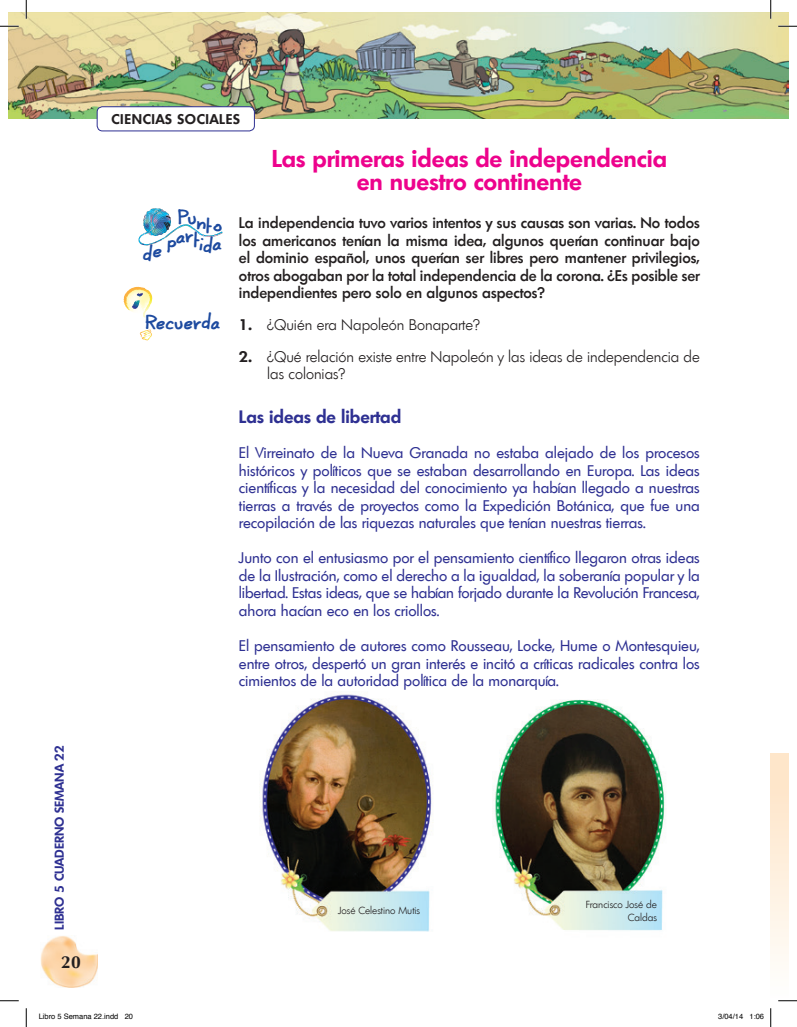
<style>
.page{position:relative;width:797px;height:1027px;background:#fff}
.page>*{position:absolute;margin:0;border:0;box-sizing:border-box;transform-origin:0 0}
.t1{font:600 23.75px/22.5px "Limerick";color:#ed028c;text-align:center}
.t2{font:600 17.5px "Limerick";color:#2e3092}
.t3{font:700 17.5px "Optima";color:#231f20}
.t4{font:15px/17.5px "Limerick";color:#2e3092;text-align:justify}
.t5{font:500 15px/17.5px "Limerick";color:#231f20;text-align:justify}
.t6{font:300 15px/17.5px "Limerick";color:#231f20}
.t7{font:15px "Coert Schrift Dik";color:#1d4a9f}
.t8{font:600 13.75px "Limerick";letter-spacing:.05em;color:#231f20}
.t9{font:600 12.5px "Limerick";color:#2e3092}
.t10{font:300 10px/12.5px "Limerick";color:#231f20;text-align:right}
.t11{font:7.5px "Helvetica";color:#000}
.s1{font-weight:600}
</style>
<div class="page">
<img style="left:41px;top:936px;width:57px;height:51px">
<div style="left:770px;top:753px;width:18px;height:265px;background:linear-gradient(to bottom,#fee3c4,#fdffff)"></div>
<img style="left:9px;top:12px;width:779px;height:106px">
<img style="left:138px;top:208px;width:85px;height:38px">
<svg style="left:140px;top:329px;width:12px;height:12px"></svg>
<svg style="left:123px;top:287px;width:28px;height:31px"></svg>
<img style="left:495px;top:699px;width:170px;height:232px">
<img style="left:261px;top:691px;width:172px;height:241px">
<div style="left:97px;top:107px;width:157px;height:24px;background:#fff;border-radius:5px"></div>
<div style="left:97px;top:106px;width:158px;height:25px;border:1px solid #2e3092;border-radius:5px"></div>
<svg style="left:0;top:25px;width:19px;height:2px"></svg>
<svg style="left:778px;top:25px;width:19px;height:2px"></svg>
<svg style="left:0;top:1000px;width:19px;height:1px"></svg>
<svg style="left:778px;top:1000px;width:19px;height:1px"></svg>
<svg style="left:25px;top:0;width:2px;height:19px"></svg>
<svg style="left:25px;top:1008px;width:2px;height:19px"></svg>
<svg style="left:770px;top:0;width:1px;height:19px"></svg>
<svg style="left:770px;top:1008px;width:1px;height:19px"></svg>
<p class="t8" style="left:111px;top:111px;width:130px">CIENCIAS SOCIALES</p>
<p class="t9" style="left:51px;top:930px;width:186px;rotate:-90deg">LIBRO 5 CUADERNO SEMANA 22</p>
<p class="t3" style="left:61px;top:952px;width:21px">20</p>
<p class="t7" style="left:178px;top:216px;width:46px">P nto</p>
<p class="t7" style="left:188px;top:210px;width:11px">u</p>
<p class="t7" style="left:168px;top:231px;width:20px">pa</p>
<p class="t7" style="left:194px;top:236px;width:30px">tda</p>
<p class="t7" style="left:186px;top:228px;width:10px">r</p>
<p class="t7" style="left:200px;top:237px;width:6px">i</p>
<p class="t7" style="left:143px;top:247px;width:11px">d</p>
<p class="t7" style="left:153px;top:243px;width:11px">e</p>
<p class="t7" style="left:146px;top:315px;width:77px">Recuerda</p>
<h1 class="t1" style="left:272px;top:147px;width:397px">Las primeras ideas de independencia en nuestro continente</h1>
<p class="t5" style="left:239px;top:214px;width:462px">La independencia tuvo varios intentos y sus causas son varias. No todos los americanos tenían la misma idea, algunos querían continuar bajo el dominio español, unos querían ser libres pero mantener privilegios, otros abogaban por la total independencia de la corona. ¿Es posible ser independientes pero solo en algunos aspectos?</p>
<p class="t6" style="left:239px;top:316px;width:242px"><span class="s1">1.</span> ¿Quién era Napoleón Bonaparte?</p>
<p class="t6" style="left:267px;top:348px;width:434px;text-indent:-28px"><span class="s1">2.</span> ¿Qué relación existe entre Napoleón y las ideas de independencia de las colonias?</p>
<p class="t2" style="left:239px;top:405px;width:164px">Las ideas de libertad</p>
<p class="t4" style="left:239px;top:444px;width:462px">El Virreinato de la Nueva Granada no estaba alejado de los procesos históricos y políticos que se estaban desarrollando en Europa. Las ideas científicas y la necesidad del conocimiento ya habían llegado a nuestras tierras a través de proyectos como la Expedición Botánica, que fue una recopilación de las riquezas naturales que tenían nuestras tierras.</p>
<p class="t4" style="left:239px;top:549px;width:462px">Junto con el entusiasmo por el pensamiento científico llegaron otras ideas de la Ilustración, como el derecho a la igualdad, la soberanía popular y la libertad. Estas ideas, que se habían forjado durante la Revolución Francesa, ahora hacían eco en los criollos.</p>
<p class="t4" style="left:239px;top:637px;width:462px">El pensamiento de autores como Rousseau, Locke, Hume o Montesquieu, entre otros, despertó un gran interés e incitó a críticas radicales contra los cimientos de la autoridad política de la monarquía.</p>
<p class="t10" style="left:338px;top:904px;width:84px">José Celestino Mutis</p>
<p class="t10" style="left:586px;top:898px;width:73px">Francisco José de<br>Caldas</p>
<p class="t11" style="left:39px;top:1011px;width:96px">Libro 5 Semana 22.indd 20</p>
<p class="t11" style="left:718px;top:1011px;width:47px">3/04/14 1:06</p>
</div>
